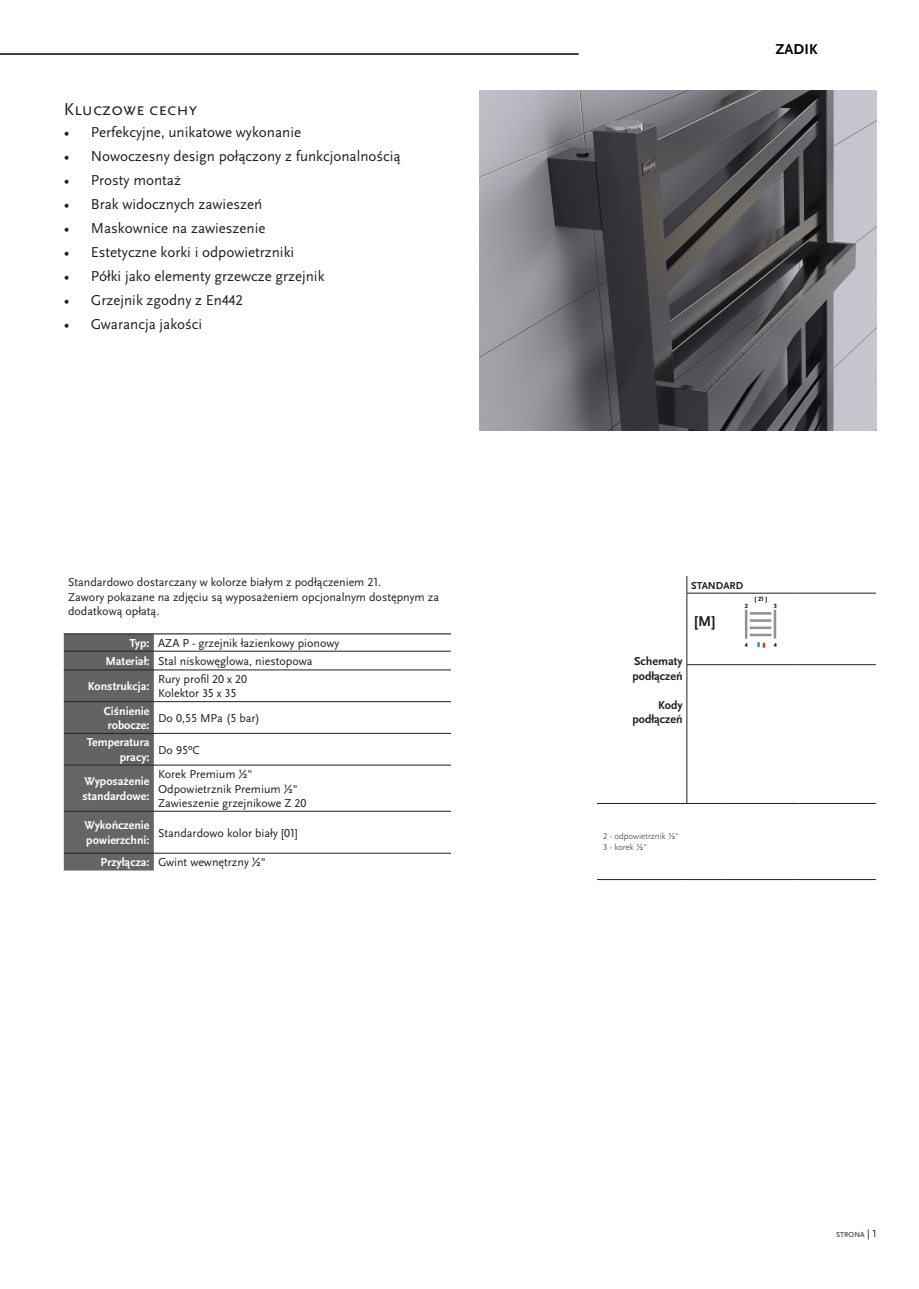
<style>
.page{position:relative;width:919px;height:1289px;background:#fff}
.page>*{position:absolute;margin:0;border:0;box-sizing:border-box;transform-origin:0 0}
.t1{font:18px "Scala Sans Pro";color:#231f20}
.t2{font:15px "Scala Sans Pro";color:#231f20}
.t3{font:700 15px "Scala Sans Pro";letter-spacing:.01em;color:#000}
.t4{font:700 15px "Scala Sans Pro";color:#231f20}
.t5{font:12px/14.4px "Scala Sans Pro";color:#231f20}
.t6{font:700 12px/14.4px "Scala Sans Pro";color:#fff}
.t7{font:700 12px/14.4px "Scala Sans Pro";color:#231f20}
.t8{font:700 10.5px "Scala Sans Pro";color:#231f20}
.t9{font:300 9px/10.8px "Scala Sans Pro";color:#231f20}
.t10{font:7.5px "Scala Sans Pro";color:#231f20}
.t11{font:700 6.45px "Scala Sans Pro";color:#000002}
.s1{font-family:"Minion Pro"}
.s2{font-weight:700;color:#fff}
.s3{font-size:10.5px}
</style>
<div class="page">
<img style="left:479px;top:90px;width:397px;height:340px">
<div style="left:64px;top:634px;width:90px;height:236px;background:#636366"></div>
<hr style="left:64px;top:633px;width:90px;height:1px;background:#231f20">
<hr style="left:154px;top:633px;width:297px;height:1px;background:#231f20">
<hr style="left:64px;top:651px;width:90px;height:1px;background:#231f20">
<hr style="left:154px;top:651px;width:297px;height:1px;background:#231f20">
<hr style="left:64px;top:669px;width:90px;height:1px;background:#231f20">
<hr style="left:154px;top:669px;width:297px;height:1px;background:#231f20">
<hr style="left:64px;top:701px;width:90px;height:1px;background:#231f20">
<hr style="left:154px;top:701px;width:297px;height:1px;background:#231f20">
<hr style="left:64px;top:733px;width:90px;height:1px;background:#231f20">
<hr style="left:154px;top:733px;width:297px;height:1px;background:#231f20">
<hr style="left:64px;top:764px;width:90px;height:1px;background:#231f20">
<hr style="left:154px;top:764px;width:297px;height:1px;background:#231f20">
<hr style="left:64px;top:811px;width:90px;height:1px;background:#231f20">
<hr style="left:154px;top:811px;width:297px;height:1px;background:#231f20">
<hr style="left:64px;top:853px;width:90px;height:1px;background:#231f20">
<hr style="left:154px;top:853px;width:297px;height:1px;background:#231f20">
<svg style="left:686px;top:576px;width:1px;height:17px"></svg>
<hr style="left:686px;top:593px;width:36px;height:1px;background:#231f20">
<hr style="left:686px;top:593px;width:1px;height:55px;background:#231f20">
<hr style="left:722px;top:593px;width:77px;height:1px;background:#231f20">
<hr style="left:799px;top:593px;width:76px;height:1px;background:#231f20">
<hr style="left:686px;top:664px;width:36px;height:1px;background:#231f20">
<svg style="left:686px;top:648px;width:1px;height:28px"></svg>
<hr style="left:722px;top:664px;width:77px;height:1px;background:#231f20">
<hr style="left:799px;top:664px;width:76px;height:1px;background:#231f20">
<hr style="left:686px;top:676px;width:1px;height:56px;background:#231f20">
<svg style="left:686px;top:732px;width:1px;height:16px"></svg>
<hr style="left:686px;top:748px;width:1px;height:55px;background:#231f20">
<hr style="left:597px;top:803px;width:89px;height:1px;background:#231f20">
<hr style="left:686px;top:803px;width:36px;height:1px;background:#231f20">
<hr style="left:722px;top:803px;width:77px;height:1px;background:#231f20">
<hr style="left:799px;top:803px;width:76px;height:1px;background:#231f20">
<hr style="left:597px;top:879px;width:89px;height:1px;background:#231f20">
<hr style="left:686px;top:879px;width:36px;height:1px;background:#231f20">
<hr style="left:722px;top:879px;width:77px;height:1px;background:#231f20">
<hr style="left:799px;top:879px;width:76px;height:1px;background:#231f20">
<svg style="left:757px;top:642px;width:8px;height:5px"></svg>
<hr style="left:744px;top:609px;width:3px;height:29px;background:#919293">
<hr style="left:773px;top:609px;width:3px;height:29px;background:#919293">
<hr style="left:749px;top:612px;width:22px;height:2px;background:#919293">
<hr style="left:749px;top:619px;width:22px;height:3px;background:#919293">
<hr style="left:749px;top:626px;width:22px;height:3px;background:#919293">
<hr style="left:749px;top:633px;width:22px;height:3px;background:#919293">
<hr style="left:0;top:53px;width:578px;height:2px;background:#000">
<h1 class="t1" style="left:64px;top:98px;width:135px">Kluczowe cechy</h1>
<p class="t2" style="left:64px;top:123px;width:239px"><span class="s1">•</span> Perfekcyjne, unikatowe wykonanie</p>
<p class="t2" style="left:64px;top:147px;width:338px"><span class="s1">•</span> Nowoczesny design połączony z funkcjonalnością</p>
<p class="t2" style="left:64px;top:171px;width:119px"><span class="s1">•</span> Prosty montaż</p>
<p class="t2" style="left:64px;top:195px;width:200px"><span class="s1">•</span> Brak widocznych zawieszeń</p>
<p class="t2" style="left:64px;top:219px;width:203px"><span class="s1">•</span> Maskownice na zawieszenie</p>
<p class="t2" style="left:64px;top:243px;width:232px"><span class="s1">•</span> Estetyczne korki i odpowietrzniki</p>
<p class="t2" style="left:64px;top:267px;width:262px"><span class="s1">•</span> Półki jako elementy grzewcze grzejnik</p>
<p class="t2" style="left:64px;top:291px;width:181px"><span class="s1">•</span> Grzejnik zgodny z En442</p>
<p class="t2" style="left:64px;top:315px;width:140px"><span class="s1">•</span> Gwarancja jakości</p>
<p class="t5" style="left:68px;top:575px;width:372px">Standardowo dostarczany w kolorze białym z podłączeniem 21.<br>Zawory pokazane na zdjęciu są wyposażeniem opcjonalnym dostępnym za dodatkową opłatą.</p>
<p class="t5" style="left:105px;top:634px;width:235px;line-height:18px;text-indent:24px"><span class="s2">Typ:</span> AZA P - grzejnik łazienkowy pionowy<br><span class="s2">Materiał:</span> Stal niskowęglowa, niestopowa</p>
<p class="t6" style="left:88px;top:679px;width:63px">Konstrukcja:</p>
<p class="t5" style="left:158px;top:672px;width:91px">Rury profil 20 x 20<br>Kolektor 35 x 35</p>
<p class="t6" style="left:104px;top:703px;width:47px;text-align:center">Ciśnienie robocze:</p>
<p class="t5" style="left:158px;top:710px;width:103px">Do 0,55 MPa (5 bar)</p>
<p class="t6" style="left:87px;top:735px;width:64px;text-align:right">Temperatura pracy:</p>
<p class="t5" style="left:158px;top:742px;width:43px">Do 95ºC</p>
<p class="t6" style="left:82px;top:774px;width:69px">Wyposażenie standardowe:</p>
<p class="t5" style="left:158px;top:767px;width:150px">Korek Premium 1/2"<br>Odpowietrznik Premium 1/2"<br>Zawieszenie grzejnikowe Z 20</p>
<p class="t6" style="left:84px;top:818px;width:67px">Wykończenie powierzchni:</p>
<p class="t5" style="left:158px;top:825px;width:141px">Standardowo kolor biały [01]</p>
<p class="t5" style="left:101px;top:855px;width:167px"><span class="s2">Przyłącza:</span> Gwint wewnętrzny 1/2"</p>
<p class="t3" style="left:775px;top:40px;width:44px">ZADIK</p>
<p class="t7" style="left:632px;top:654px;width:52px">Schematy podłączeń</p>
<p class="t7" style="left:632px;top:697px;width:52px;text-align:right">Kody podłączeń</p>
<p class="t8" style="left:691px;top:579px;width:54px">STANDARD</p>
<p class="t4" style="left:694px;top:612px;width:22px">[M]</p>
<p class="t11" style="left:754px;top:594px;width:14px">[ 21 ]</p>
<p class="t11" style="left:744px;top:602px;width:5px">2</p>
<p class="t11" style="left:773px;top:602px;width:5px">3</p>
<p class="t11" style="left:744px;top:641px;width:5px">4</p>
<p class="t11" style="left:773px;top:641px;width:5px">4</p>
<p class="t9" style="left:603px;top:831px;width:77px">2 - odpowietrznik 1/2"<br>3 - korek 1/2"</p>
<p class="t10" style="left:836px;top:1230px;width:42px">STRONA <span class="s3">| 1</span></p>
</div>
